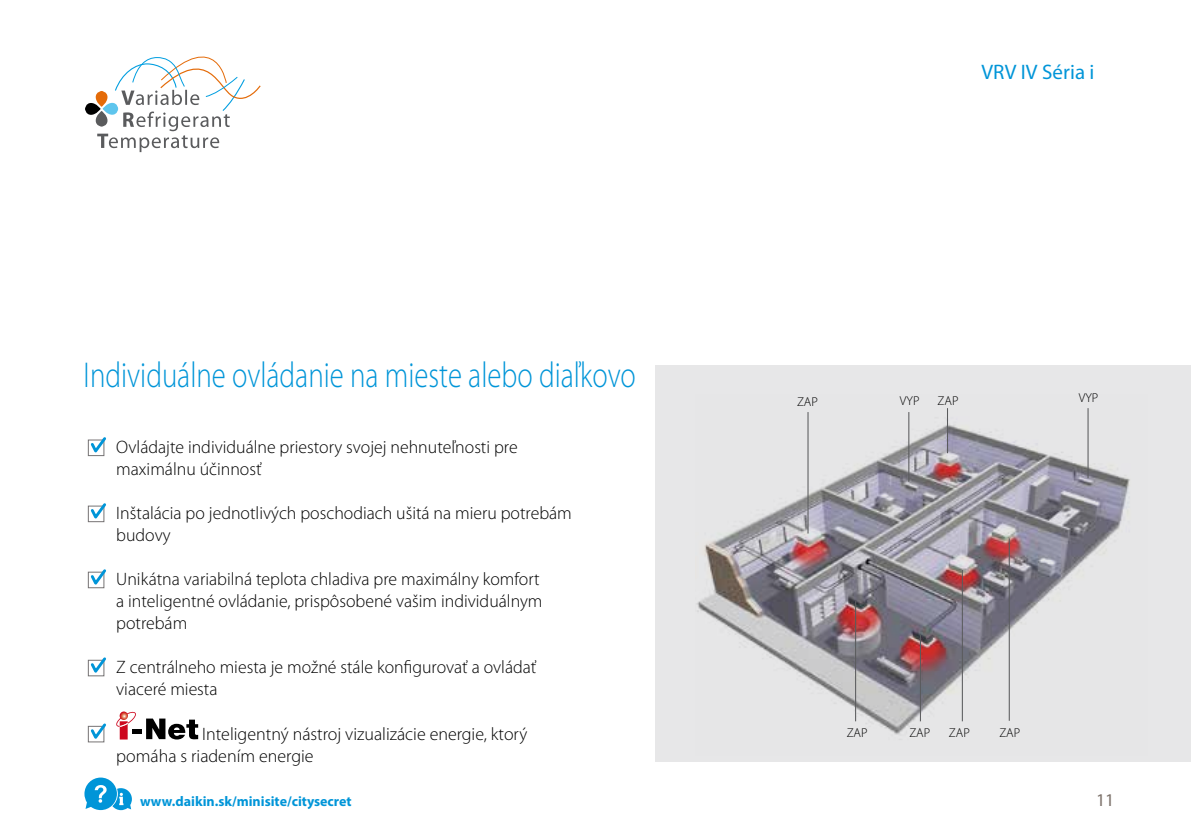
<style>
.page{position:relative;width:1191px;height:840px;background:#fff}
.page>*{position:absolute;margin:0;border:0;box-sizing:border-box;transform-origin:0 0}
.t1{font:300 36px "Myriad Pro";color:#0095d8;scale:.8 1}
.t2{font:21px "Myriad Pro";color:#0095d8}
.t3{font:300 18px/22px "Myriad Pro";color:#000}
.t4{font:18px "Myriad Pro";color:#7d726b}
.t5{font:700 14px "Myriad Pro";color:#0095d8}
.t6{font:300 12.8px "Myriad Pro";color:#000}
</style>
<div class="page">
<div style="left:655px;top:365px;width:536px;height:396px;background:#e7e7e8"></div>
<img style="left:697px;top:408px;width:433px;height:327px">
<svg style="left:97px;top:57px;width:164px;height:95px"></svg>
<div style="left:96px;top:111px;width:11px;height:16px;background:#5a5b5d;border-radius:6px"></div>
<div style="left:103px;top:103px;width:15px;height:12px;background:#5ec5ed;border-radius:6px"></div>
<svg style="left:96px;top:91px;width:11px;height:16px"></svg>
<svg style="left:85px;top:103px;width:16px;height:12px"></svg>
<svg style="left:88px;top:437px;width:18px;height:19px"></svg>
<svg style="left:88px;top:503px;width:18px;height:19px"></svg>
<svg style="left:88px;top:569px;width:18px;height:19px"></svg>
<svg style="left:88px;top:657px;width:18px;height:19px"></svg>
<svg style="left:88px;top:723px;width:18px;height:19px"></svg>
<div style="left:132px;top:728px;width:9px;height:5px;background:#000"></div>
<svg style="left:116px;top:711px;width:20px;height:28px"></svg>
<svg style="left:146px;top:718px;width:52px;height:21px"></svg>
<hr style="left:807px;top:412px;width:1px;height:121px;background:#5a5b5d">
<hr style="left:855px;top:600px;width:1px;height:121px;background:#5a5b5d">
<hr style="left:908px;top:412px;width:1px;height:69px;background:#5a5b5d">
<hr style="left:920px;top:634px;width:1px;height:87px;background:#5a5b5d">
<hr style="left:961px;top:569px;width:2px;height:152px;background:#5a5b5d">
<hr style="left:1008px;top:538px;width:1px;height:182px;background:#5a5b5d">
<hr style="left:947px;top:408px;width:1px;height:45px;background:#5a5b5d">
<hr style="left:1087px;top:408px;width:1px;height:70px;background:#5a5b5d">
<svg style="left:84px;top:777px;width:48px;height:32px"></svg>
<h1 class="t1" style="left:84px;top:355px;width:692px">Individuálne ovládanie na mieste alebo diaľkovo</h1>
<p class="t3" style="left:116px;top:436px;width:403px">Ovládajte individuálne priestory svojej nehnuteľnosti pre maximálnu účinnosť</p>
<p class="t3" style="left:116px;top:502px;width:457px">Inštalácia po jednotlivých poschodiach ušitá na mieru potrebám budovy</p>
<p class="t3" style="left:116px;top:568px;width:428px">Unikátna variabilná teplota chladiva pre maximálny komfort a inteligentné ovládanie, prispôsobené vašim individuálnym potrebám</p>
<p class="t3" style="left:116px;top:656px;width:422px">Z centrálneho miesta je možné stále konfigurovať a ovládať viaceré miesta</p>
<p class="t3" style="left:116px;top:722px;width:412px;text-indent:86px">Inteligentný nástroj vizualizácie energie, ktorý pomáha s riadením energie</p>
<p class="t5" style="left:140px;top:791px;width:213px">www.daikin.sk/minisite/citysecret</p>
<p class="t2" style="left:981px;top:59px;width:115px">VRV IV Séria i</p>
<p class="t6" style="left:797px;top:395px;width:22px">ZAP</p>
<p class="t6" style="left:900px;top:393px;width:21px">VYP</p>
<p class="t6" style="left:937px;top:393px;width:22px">ZAP</p>
<p class="t6" style="left:1078px;top:390px;width:21px">VYP</p>
<p class="t6" style="left:846px;top:725px;width:22px">ZAP</p>
<p class="t6" style="left:949px;top:725px;width:22px">ZAP</p>
<p class="t6" style="left:999px;top:725px;width:22px">ZAP</p>
<p class="t6" style="left:909px;top:725px;width:22px">ZAP</p>
<p class="t4" style="left:1096px;top:788px;width:20px">11</p>
</div>
